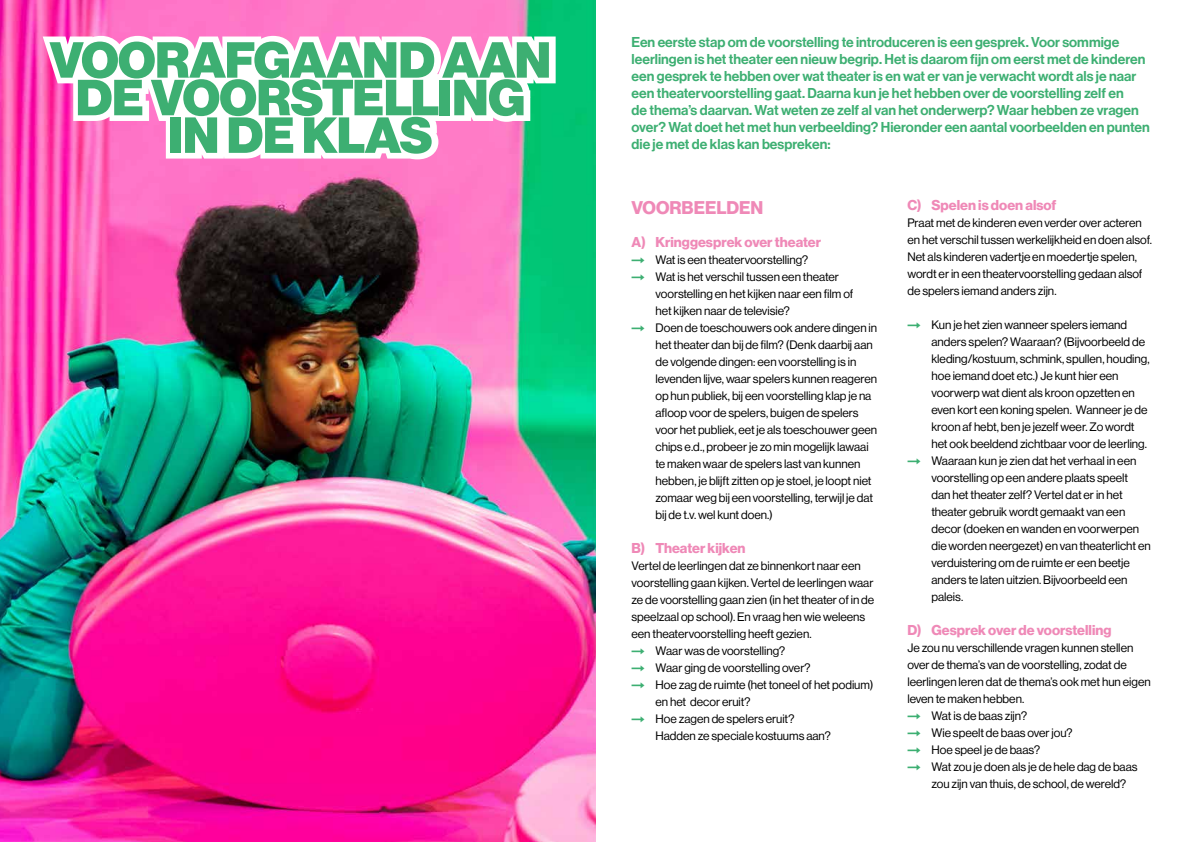
<style>
.page{position:relative;width:1191px;height:842px;background:#fff}
.page>*{position:absolute;margin:0;border:0;box-sizing:border-box;transform-origin:0 0}
.t1{font:700 18px "Neue Haas Display";letter-spacing:.005em;color:#ef89b7}
.t2{font:14px/17px "Neue Haas Display Mediu";color:#3daf72}
.t3{font:700 14px "Neue Haas Display";color:#ef89b7}
.t4{font:12px/17px "Neue Haas Display";color:#000}
.s1{font-family:"Circular Std";font-weight:900;color:#3daf72}
</style>
<div class="page">
<img style="left:0;top:0;width:595px;height:842px">
<svg style="left:43px;top:36px;width:512px;height:123px"></svg>
<svg style="left:49px;top:42px;width:500px;height:112px"></svg>
<p class="t2" style="left:631px;top:34px;width:520px">Een eerste stap om de voorstelling te introduceren is een gesprek. Voor sommige leerlingen is het theater een nieuw begrip. Het is daarom fijn om eerst met de kinderen een gesprek te hebben over wat theater is en wat er van je verwacht wordt als je naar een theatervoorstelling gaat. Daarna kun je het hebben over de voorstelling zelf en<br>de thema’s daarvan. Wat weten ze zelf al van het onderwerp? Waar hebben ze vragen over? Wat doet het met hun verbeelding? Hieronder een aantal voorbeelden en punten die je met de klas kan bespreken:</p>
<h1 class="t1" style="left:631px;top:197px;width:133px">VOORBEELDEN</h1>
<p class="t3" style="left:631px;top:234px;width:191px">A) Kringgesprek over theater</p>
<p class="t4" style="left:631px;top:252px;width:178px"><span class="s1">→</span> Wat is een theatervoorstelling?</p>
<p class="t4" style="left:655px;top:269px;width:199px;text-indent:-24px"><span class="s1">→</span> Wat is het verschil tussen een theater voorstelling en het kijken naar een film of het kijken naar de televisie?</p>
<p class="t4" style="left:655px;top:320px;width:223px;text-indent:-24px"><span class="s1">→</span> Doen de toeschouwers ook andere dingen in het theater dan bij de film? (Denk daarbij aan de volgende dingen: een voorstelling is in levenden lijve, waar spelers kunnen reageren op hun publiek, bij een voorstelling klap je na afloop voor de spelers, buigen de spelers voor het publiek, eet je als toeschouwer geen chips e.d., probeer je zo min mogelijk lawaai te maken waar de spelers last van kunnen hebben, je blijft zitten op je stoel, je loopt niet zomaar weg bij een voorstelling, terwijl je dat bij de t.v. wel kunt doen.)</p>
<p class="t3" style="left:631px;top:540px;width:115px">B) Theater kijken</p>
<p class="t4" style="left:631px;top:558px;width:244px">Vertel de leerlingen dat ze binnenkort naar een voorstelling gaan kijken. Vertel de leerlingen waar ze de voorstelling gaan zien (in het theater of in de speelzaal op school). En vraag hen wie weleens een theatervoorstelling heeft gezien.</p>
<p class="t4" style="left:631px;top:643px;width:155px"><span class="s1">→</span> Waar was de voorstelling?</p>
<p class="t4" style="left:631px;top:660px;width:181px"><span class="s1">→</span> Waar ging de voorstelling over?</p>
<p class="t4" style="left:655px;top:677px;width:219px;text-indent:-24px"><span class="s1">→</span> Hoe zag de ruimte (het toneel of het podium) en het decor eruit?</p>
<p class="t4" style="left:655px;top:711px;width:177px;text-indent:-24px"><span class="s1">→</span> Hoe zagen de spelers eruit?<br>Hadden ze speciale kostuums aan?</p>
<p class="t3" style="left:907px;top:197px;width:150px">C) Spelen is doen alsof</p>
<p class="t4" style="left:907px;top:215px;width:246px">Praat met de kinderen even verder over acteren en het verschil tussen werkelijkheid en doen alsof.<br>Net als kinderen vadertje en moedertje spelen, wordt er in een theatervoorstelling gedaan alsof de spelers iemand anders zijn.</p>
<p class="t4" style="left:931px;top:317px;width:220px;text-indent:-24px"><span class="s1">→</span> Kun je het zien wanneer spelers iemand anders spelen? Waaraan? (Bijvoorbeeld de kleding/kostuum, schmink, spullen, houding, hoe iemand doet etc.) Je kunt hier een voorwerp wat dient als kroon opzetten en even kort een koning spelen. Wanneer je de kroon af hebt, ben je jezelf weer. Zo wordt het ook beeldend zichtbaar voor de leerling.</p>
<p class="t4" style="left:931px;top:453px;width:221px;text-indent:-24px"><span class="s1">→</span> Waaraan kun je zien dat het verhaal in een voorstelling op een andere plaats speelt<br>dan het theater zelf? Vertel dat er in het theater gebruik wordt gemaakt van een decor (doeken en wanden en voorwerpen die worden neergezet) en van theaterlicht en verduistering om de ruimte er een beetje anders te laten uitzien. Bijvoorbeeld een paleis.</p>
<p class="t3" style="left:907px;top:622px;width:206px">D) Gesprek over de voorstelling</p>
<p class="t4" style="left:907px;top:639px;width:245px">Je zou nu verschillende vragen kunnen stellen over de thema’s van de voorstelling, zodat de leerlingen leren dat de thema’s ook met hun eigen leven te maken hebben.</p>
<p class="t4" style="left:907px;top:707px;width:121px"><span class="s1">→</span> Wat is de baas zijn?</p>
<p class="t4" style="left:907px;top:724px;width:167px"><span class="s1">→</span> Wie speelt de baas over jou?</p>
<p class="t4" style="left:907px;top:741px;width:134px"><span class="s1">→</span> Hoe speel je de baas?</p>
<p class="t4" style="left:931px;top:758px;width:208px;text-indent:-24px"><span class="s1">→</span> Wat zou je doen als je de hele dag de baas zou zijn van thuis, de school, de wereld?</p>
</div>
